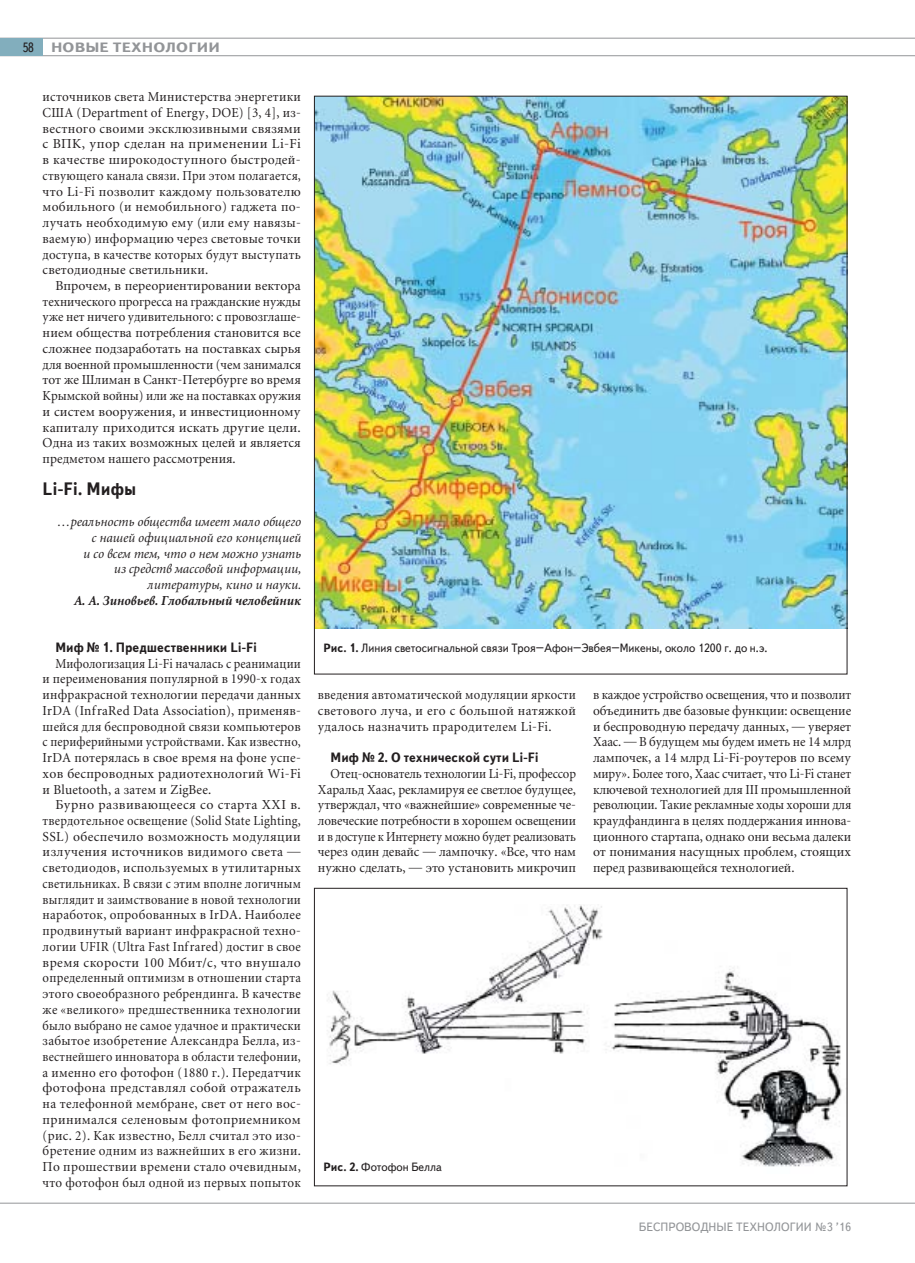
<style>
.page{position:relative;width:915px;height:1263px;background:#fff}
.page>*{position:absolute;margin:0;border:0;box-sizing:border-box;transform-origin:0 0}
.t1{font:700 18px "Text Book C";color:#231f20;scale:.94 1}
.t2{font:13.5px/15.8px "Miniature";letter-spacing:.015em;color:#231f20;text-align:justify}
.t3{font:13.5px/15.8px "Miniature";letter-spacing:.015em;color:#231f20;text-align:justify;scale:.93 1}
.t4{font:13.5px/15.8px "Miniature";letter-spacing:.015em;color:#231f20;text-align:justify;scale:.95 1}
.t5{font:13.5px/15.8px "Miniature";letter-spacing:.015em;color:#231f20;text-align:justify;scale:.9 1}
.t6{font:13.5px/15.8px "Miniature";letter-spacing:.015em;color:#231f20;text-align:justify;scale:.92 1}
.t7{font:italic 13.5px/15.8px "Miniature";color:#231f20;text-align:right;scale:.96 1}
.t8{font:13.5px/15.8px "Miniature";letter-spacing:.015em;color:#231f20;text-align:justify;scale:.91 1}
.t9{font:700 13.5px "Text Book C";color:#231f20;scale:.95 1}
.t10{font:italic 700 13.5px "Miniature";color:#231f20;scale:.96 1}
.t11{font:700 13.5px "Text Book C";letter-spacing:.01em;color:#939598;scale:1.17 1}
.t12{font:13.5px "Text Book C";color:#231f20;scale:.9 1}
.t13{font:12px "Text Book C";color:#231f20;scale:.95 1}
.t14{font:12px "Text Book C";color:#939598}
.s1{font-weight:700}
</style>
<div class="page">
<hr style="left:0;top:1203px;width:914px;height:1px;background:#939598">
<hr style="left:0;top:38px;width:914px;height:1px;background:#939598">
<hr style="left:0;top:55px;width:914px;height:1px;background:#939598">
<div style="left:0;top:38px;width:43px;height:18px;background:#82aebd"></div>
<img style="left:327px;top:904px;width:516px;height:263px">
<div style="left:314px;top:888px;width:533px;height:298px;border:1px solid #231f20"></div>
<img style="left:316px;top:98px;width:529px;height:530px">
<p class="t12" style="left:22px;top:39px;width:14px">58</p>
<p class="t11" style="left:51px;top:40px;width:146px">НОВЫЕ ТЕХНОЛОГИИ</p>
<p class="t4" style="left:43px;top:90px;width:273px">источников света Министерства энергетики США (Department of Energy, DOE) [3, 4], из&shy;вестного своими эксклюзивными связями с ВПК, упор сделан на применении Li-Fi в качестве широкодоступного быстродей&shy;ствующего канала связи. При этом полагается, что Li-Fi позволит каждому пользователю мобильного (и немобильного) гаджета по&shy;лучать необходимую ему (или ему навязы&shy;ваемую) информацию через световые точки доступа, в качестве которых будут выступать светодиодные светильники.</p>
<p class="t2" style="left:43px;top:279px;width:260px;text-indent:13px">Впрочем, в переориентировании вектора технического прогресса на гражданские нужды уже нет ничего удивительного: с провозглаше&shy;нием общества потребления становится все сложнее подзаработать на поставках сырья для военной промышленности (чем занимался тот же Шлиман в Санкт-Петербурге во время Крымской войны) или же на поставках оружия и систем вооружения, и инвестиционному капиталу приходится искать другие цели.<br>Одна из таких возможных целей и является предметом нашего рассмотрения.</p>
<h1 class="t1" style="left:43px;top:478px;width:101px">Li-Fi. Мифы</h1>
<p class="t7" style="left:57px;top:514px;width:255px">…реальность общества имеет мало общего с нашей официальной его концепцией<br>и со всем тем, что о нем можно узнать<br>из средств массовой информации, литературы, кино и науки.</p>
<p class="t10" style="left:74px;top:594px;width:238px">А. А. Зиновьев. Глобальный человейник</p>
<p class="t9" style="left:55px;top:639px;width:214px">Миф № 1. Предшественники Li-Fi</p>
<p class="t5" style="left:43px;top:657px;width:288px;text-indent:13px">Мифологизация Li-Fi началась с реанимации и переименования популярной в 1990-х годах инфракрасной технологии передачи данных IrDA (InfraRed Data Association), применяв&shy;шейся для беспроводной связи компьютеров с периферийными устройствами. Как известно, IrDA потерялась в свое время на фоне успе&shy;хов беспроводных радиотехнологий Wi-Fi и Bluetooth, а затем и ZigBee.</p>
<p class="t2" style="left:43px;top:798px;width:259px;text-indent:13px">Бурно развивающееся со старта XXI в. твердотельное освещение (Solid State Lighting, SSL) обеспечило возможность модуляции излучения источников видимого света — светодиодов, используемых в утилитарных светильниках. В связи с этим вполне логичным выглядит и заимствование в новой технологии наработок, опробованных в IrDA. Наиболее продвинутый вариант инфракрасной техно&shy;логии UFIR (Ultra Fast Infrared) достиг в свое время скорости 100 Мбит/с, что внушало определенный оптимизм в отношении старта этого своеобразного ребрендинга. В качестве же «великого» предшественника технологии было выбрано не самое удачное и практически забытое изобретение Александра Белла, из&shy;вестнейшего инноватора в области телефонии, а именно его фотофон (1880 г.). Передатчик фотофона представлял собой отражатель на телефонной мембране, свет от него вос&shy;принимался селеновым фотоприемником (рис. 2). Как известно, Белл считал это изо&shy;бретение одним из важнейших в его жизни.<br>По прошествии времени стало очевидным, что фотофон был одной из первых попыток</p>
<p class="t13" style="left:323px;top:641px;width:468px"><span class="s1">Рис. 1.</span> Линия светосигнальной связи Троя–Афон–Эвбея–Микены, около 1200 г. до н.э.</p>
<p class="t8" style="left:318px;top:688px;width:285px">введения автоматической модуляции яркости светового луча, и его с большой натяжкой удалось назначить прародителем Li-Fi.</p>
<p class="t9" style="left:330px;top:750px;width:221px">Миф № 2. О технической сути Li-Fi</p>
<p class="t6" style="left:318px;top:767px;width:282px;text-indent:13px">Отец-основатель технологии Li-Fi, профессор Харальд Хаас, рекламируя ее светлое будущее, утверждал, что «важнейшие» современные че&shy;ловеческие потребности в хорошем освещении и в доступе к Интернету можно будет реализовать через один девайс — лампочку. «Все, что нам нужно сделать, — это установить микрочип</p>
<p class="t3" style="left:593px;top:688px;width:279px">в каждое устройство освещения, что и позволит объединить две базовые функции: освещение и беспроводную передачу данных, — уверяет Хаас. — В будущем мы будем иметь не 14 млрд лампочек, а 14 млрд Li-Fi-роутеров по всему миру». Более того, Хаас считает, что Li-Fi станет ключевой технологией для III промышленной революции. Такие рекламные ходы хороши для краудфандинга в целях поддержания иннова&shy;ционного стартапа, однако они весьма далеки от понимания насущных проблем, стоящих перед развивающейся технологией.</p>
<p class="t13" style="left:323px;top:1160px;width:126px"><span class="s1">Рис. 2.</span> Фотофон Белла</p>
<p class="t14" style="left:638px;top:1220px;width:214px">БЕСПРОВОДНЫЕ ТЕХНОЛОГИИ №3 ’16</p>
</div>
